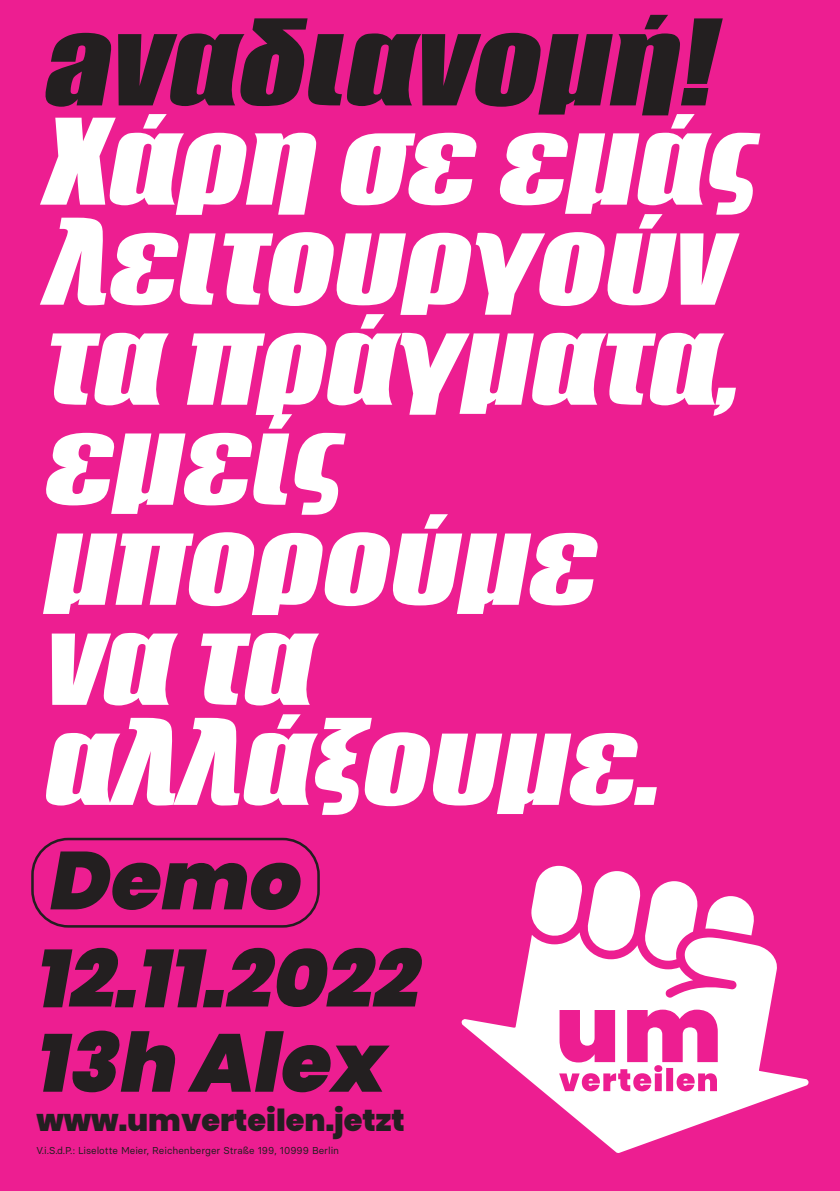
<style>
.page{position:relative;width:840px;height:1191px;background:#fff}
.page>*{position:absolute;margin:0;border:0;box-sizing:border-box;transform-origin:0 0}
.t1{font:italic 110px/100px "Impact";color:#fff;scale:1.2 1}
.t2{font:italic 110px "Impact";color:#231f20;scale:1.2 1}
.t3{font:italic 900 81.8px "Poppins";color:#231f20}
.t4{font:900 30.4px "Poppins";color:#231f20}
.t5{font:10px "Basier Circle";color:#231f20}
</style>
<div class="page">
<div style="left:0;top:0;width:839px;height:1191px;background:#ed1e91"></div>
<svg style="left:461px;top:935px;width:347px;height:218px"></svg>
<svg style="left:530px;top:866px;width:169px;height:95px"></svg>
<svg style="left:705px;top:896px;width:49px;height:39px"></svg>
<div style="left:31px;top:837px;width:288px;height:90px;border:3px solid #231f20;border-radius:36px"></div>
<p class="t2" style="left:40px;top:-23px;width:584px">aναδιανομή!</p>
<p class="t1" style="left:40px;top:109px;width:618px">Χάρη σε εμάς</p>
<p class="t1" style="left:40px;top:209px;width:605px">λειτουργούν τα πράγματα,</p>
<p class="t1" style="left:40px;top:409px;width:485px">εμείς μπορούμε</p>
<p class="t1" style="left:40px;top:609px;width:539px">να τα αλλάξουμε.</p>
<p class="t3" style="left:46px;top:833px;width:278px">Demo</p>
<p class="t3" style="left:34px;top:931px;width:409px">12.11.2022</p>
<p class="t3" style="left:34px;top:1015px;width:375px">13h Alex</p>
<p class="t4" style="left:36px;top:1102px;width:370px">www.umverteilen.jetzt</p>
<p class="t5" style="left:36px;top:1143px;width:304px">V.i.S.d.P.: Liselotte Meier, Reichenberger Straße 199, 10999 Berlin</p>
</div>
